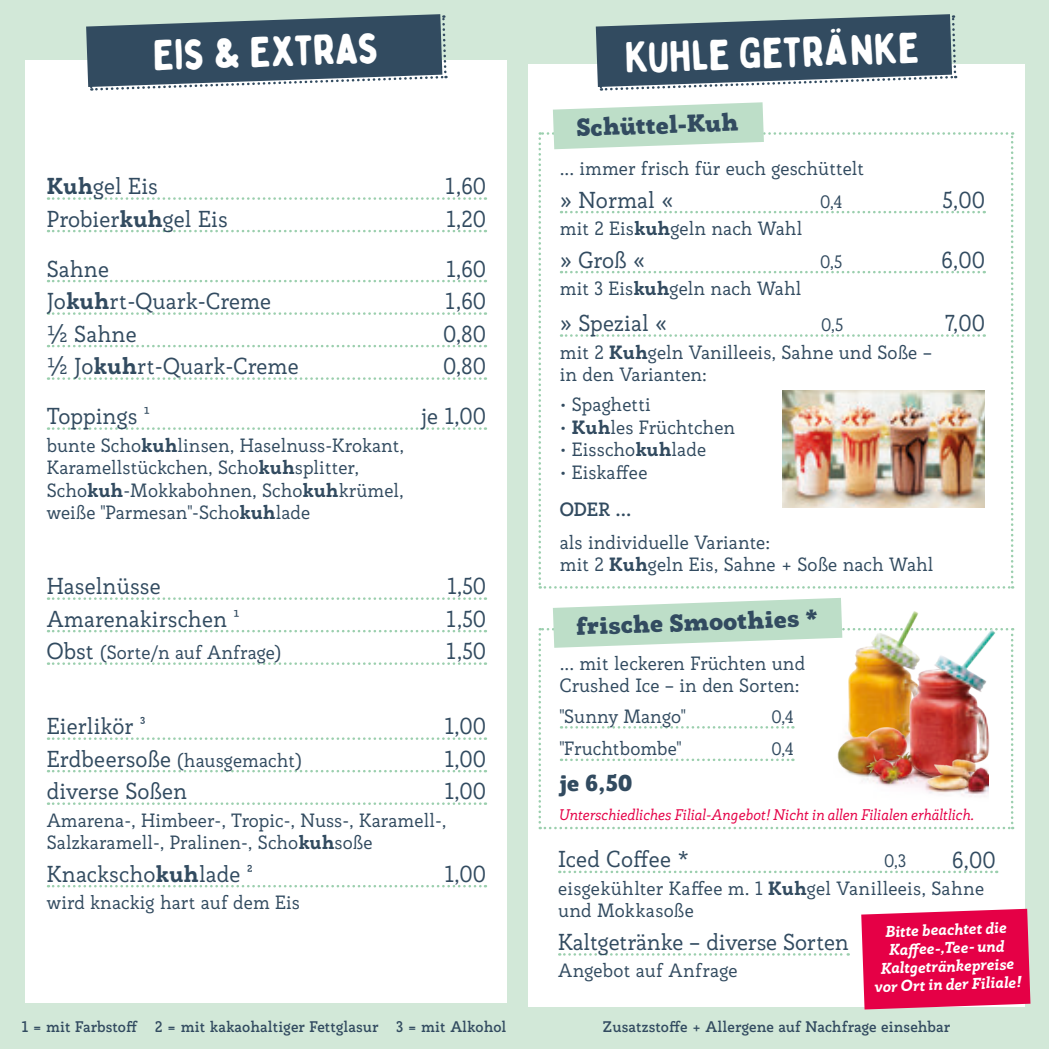
<style>
.page{position:relative;width:1049px;height:1049px;background:#d2e8d8}
.page>*{position:absolute;margin:0;border:0;box-sizing:border-box;transform-origin:0 0}
.t1{font:42.5px "Bobby Jones Soft";color:#fff}
.t2{font:900 24px "Rogliano";color:#324b60}
.t3{font:22.5px/32.5px "Rogliano";color:#324b60}
.t4{font:900 22.5px "Rogliano";color:#324b60}
.t5{font:18.75px/22.5px "Rogliano";color:#324b60}
.t6{font:700 18.75px "Rogliano";color:#324b60}
.t7{font:17.5px "Rogliano";color:#324b60}
.t8{font:italic 800 15.25px "Rogliano";color:#fff}
.t9{font:700 15px "Rogliano";color:#324b60}
.t10{font:italic 15px "Rogliano";color:#e50046}
.s1{font-weight:800}
.s2{font-size:22.5px}
</style>
<div class="page">
<div style="left:528px;top:64px;width:496px;height:942px;background:#fff"></div>
<div style="left:25px;top:60px;width:482px;height:943px;background:#fff"></div>
<svg style="left:48px;top:197px;width:438px;height:3px"></svg>
<svg style="left:48px;top:230px;width:438px;height:2px"></svg>
<svg style="left:48px;top:280px;width:438px;height:2px"></svg>
<svg style="left:48px;top:312px;width:438px;height:3px"></svg>
<svg style="left:48px;top:345px;width:438px;height:2px"></svg>
<svg style="left:48px;top:377px;width:438px;height:3px"></svg>
<svg style="left:48px;top:427px;width:438px;height:3px"></svg>
<svg style="left:48px;top:597px;width:438px;height:3px"></svg>
<svg style="left:48px;top:630px;width:438px;height:2px"></svg>
<svg style="left:48px;top:662px;width:438px;height:3px"></svg>
<svg style="left:48px;top:737px;width:438px;height:3px"></svg>
<svg style="left:48px;top:770px;width:438px;height:2px"></svg>
<svg style="left:48px;top:802px;width:438px;height:3px"></svg>
<svg style="left:48px;top:885px;width:438px;height:2px"></svg>
<svg style="left:559px;top:871px;width:438px;height:2px"></svg>
<svg style="left:559px;top:953px;width:290px;height:3px"></svg>
<svg style="left:538px;top:598px;width:475px;height:231px"></svg>
<svg style="left:861px;top:909px;width:169px;height:100px;background:#e51051"></svg>
<svg style="left:596px;top:14px;width:361px;height:77px"></svg>
<svg style="left:86px;top:14px;width:362px;height:77px"></svg>
<svg style="left:538px;top:102px;width:475px;height:487px"></svg>
<p class="t1" style="left:152px;top:29px;width:228px;rotate:-2deg">Eis &amp; Extras</p>
<p class="t1" style="left:624px;top:32px;width:296px;rotate:-2deg">Kuhle Getränke</p>
<p class="t2" style="left:576px;top:112px;width:164px;rotate:-2deg">Schüttel-Kuh</p>
<p class="t3" style="left:47px;top:170px;width:113px"><span class="s1">Kuh</span>gel Eis</p>
<p class="t3" style="left:47px;top:202px;width:183px">Probier<span class="s1">kuh</span>gel Eis</p>
<p class="t3" style="left:47px;top:252px;width:226px">Sahne<br>Jo<span class="s1">kuh</span>rt-Quark-Creme</p>
<p class="t3" style="left:47px;top:317px;width:91px">1/2 Sahne</p>
<p class="t3" style="left:47px;top:350px;width:254px">1/2 Jo<span class="s1">kuh</span>rt-Quark-Creme</p>
<p class="t3" style="left:47px;top:400px;width:105px">Toppings ¹</p>
<p class="t5" style="left:47px;top:433px;width:359px">bunte Scho<span class="s1">kuh</span>linsen, Haselnuss-Krokant, Karamellstückchen, Scho<span class="s1">kuh</span>splitter, Scho<span class="s1">kuh</span>-Mokkabohnen, Scho<span class="s1">kuh</span>krümel, weiße "Parmesan"-Scho<span class="s1">kuh</span>lade</p>
<p class="t3" style="left:445px;top:170px;width:43px">1,60</p>
<p class="t3" style="left:446px;top:202px;width:41px">1,20</p>
<p class="t3" style="left:446px;top:252px;width:41px">1,60</p>
<p class="t3" style="left:445px;top:285px;width:43px">1,60</p>
<p class="t3" style="left:443px;top:317px;width:44px">0,80</p>
<p class="t3" style="left:443px;top:350px;width:44px">0,80</p>
<p class="t3" style="left:421px;top:400px;width:67px">je 1,00</p>
<p class="t3" style="left:47px;top:570px;width:115px">Haselnüsse</p>
<p class="t3" style="left:47px;top:602px;width:194px">Amarenakirschen ¹</p>
<p class="t5" style="left:47px;top:641px;width:236px"><span class="s2">Obst</span> (Sorte/n auf Anfrage)</p>
<p class="t3" style="left:447px;top:570px;width:40px">1,50</p>
<p class="t3" style="left:446px;top:602px;width:42px">1,50</p>
<p class="t3" style="left:446px;top:635px;width:42px">1,50</p>
<p class="t5" style="left:560px;top:157px;width:306px">... immer frisch für euch geschüttelt</p>
<p class="t3" style="left:560px;top:183px;width:115px">» Normal «</p>
<p class="t7" style="left:820px;top:190px;width:24px">0,4</p>
<p class="t5" style="left:560px;top:217px;width:244px">mit 2 Eis<span class="s1">kuh</span>geln nach Wahl</p>
<p class="t3" style="left:560px;top:243px;width:87px">» Groß «</p>
<p class="t7" style="left:820px;top:250px;width:24px">0,5</p>
<p class="t5" style="left:560px;top:277px;width:243px">mit 3 Eis<span class="s1">kuh</span>geln nach Wahl</p>
<p class="t3" style="left:560px;top:306px;width:109px">» Spezial «</p>
<p class="t7" style="left:821px;top:314px;width:24px">0,5</p>
<p class="t5" style="left:560px;top:340px;width:374px">mit 2 <span class="s1">Kuh</span>geln Vanilleeis, Sahne und Soße –</p>
<p class="t5" style="left:560px;top:363px;width:149px">in den Varianten:</p>
<p class="t5" style="left:560px;top:393px;width:93px">• Spaghetti</p>
<p class="t5" style="left:560px;top:415px;width:177px">• <span class="s1">Kuh</span>les Früchtchen</p>
<p class="t5" style="left:560px;top:438px;width:148px">• Eisscho<span class="s1">kuh</span>lade</p>
<p class="t5" style="left:560px;top:460px;width:89px">• Eiskaffee</p>
<p class="t6" style="left:560px;top:497px;width:73px">ODER ...</p>
<p class="t5" style="left:560px;top:530px;width:212px">als individuelle Variante:</p>
<p class="t5" style="left:560px;top:553px;width:375px">mit 2 <span class="s1">Kuh</span>geln Eis, Sahne + Soße nach Wahl</p>
<p class="t2" style="left:575px;top:611px;width:244px;rotate:-2deg">frische Smoothies *</p>
<p class="t5" style="left:560px;top:651px;width:247px">... mit leckeren Früchten und<br>Crushed Ice – in den Sorten:</p>
<p class="t3" style="left:942px;top:183px;width:44px">5,00</p>
<p class="t3" style="left:941px;top:243px;width:45px">6,00</p>
<p class="t3" style="left:945px;top:306px;width:41px">7,00</p>
<p class="t3" style="left:47px;top:710px;width:101px">Eierlikör ³</p>
<p class="t5" style="left:47px;top:748px;width:256px"><span class="s2">Erdbeersoße</span> (hausgemacht)</p>
<p class="t3" style="left:47px;top:775px;width:142px">diverse Soßen</p>
<p class="t5" style="left:47px;top:808px;width:401px">Amarena-, Himbeer-, Tropic-, Nuss-, Karamell-,</p>
<p class="t5" style="left:47px;top:831px;width:327px">Salzkaramell-, Pralinen-, Scho<span class="s1">kuh</span>soße</p>
<p class="t3" style="left:47px;top:857px;width:208px">Knackscho<span class="s1">kuh</span>lade ²</p>
<p class="t5" style="left:47px;top:891px;width:255px">wird knackig hart auf dem Eis</p>
<p class="t3" style="left:444px;top:710px;width:43px">1,00</p>
<p class="t3" style="left:444px;top:742px;width:43px">1,00</p>
<p class="t3" style="left:444px;top:775px;width:43px">1,00</p>
<p class="t3" style="left:444px;top:857px;width:43px">1,00</p>
<p class="t9" style="left:21px;top:1017px;width:487px">1 = mit Farbstoff 2 = mit kakaohaltiger Fettglasur 3 = mit Alkohol</p>
<p class="t5" style="left:560px;top:705px;width:127px">"Sunny Mango"</p>
<p class="t7" style="left:771px;top:705px;width:24px">0,4</p>
<p class="t5" style="left:560px;top:737px;width:123px">"Fruchtbombe"</p>
<p class="t7" style="left:771px;top:738px;width:24px">0,4</p>
<p class="t4" style="left:560px;top:769px;width:74px">je 6,50</p>
<p class="t10" style="left:558px;top:805px;width:417px">Unterschiedliches Filial-Angebot! Nicht in allen Filialen erhältlich.</p>
<p class="t3" style="left:558px;top:843px;width:133px">Iced Coffee *</p>
<p class="t7" style="left:884px;top:850px;width:24px">0,3</p>
<p class="t5" style="left:558px;top:877px;width:428px">eisgekühlter Kaffee m. 1 <span class="s1">Kuh</span>gel Vanilleeis, Sahne und Mokkasoße</p>
<p class="t3" style="left:558px;top:925px;width:292px">Kaltgetränke – diverse Sorten</p>
<p class="t5" style="left:558px;top:959px;width:181px">Angebot auf Anfrage</p>
<p class="t3" style="left:952px;top:843px;width:45px">6,00</p>
<p class="t8" style="left:884px;top:922px;width:123px;rotate:-2deg">Bitte beachtet die</p>
<p class="t8" style="left:888px;top:940px;width:117px;rotate:-2deg">Kaff ee-,Tee- und</p>
<p class="t8" style="left:880px;top:958px;width:135px;rotate:-2deg">Kaltgetränkepreise</p>
<p class="t8" style="left:874px;top:977px;width:148px;rotate:-2deg">vor Ort in der Filiale!</p>
<p class="t9" style="left:603px;top:1017px;width:349px">Zusatzstoffe + Allergene auf Nachfrage einsehbar</p>
</div>
